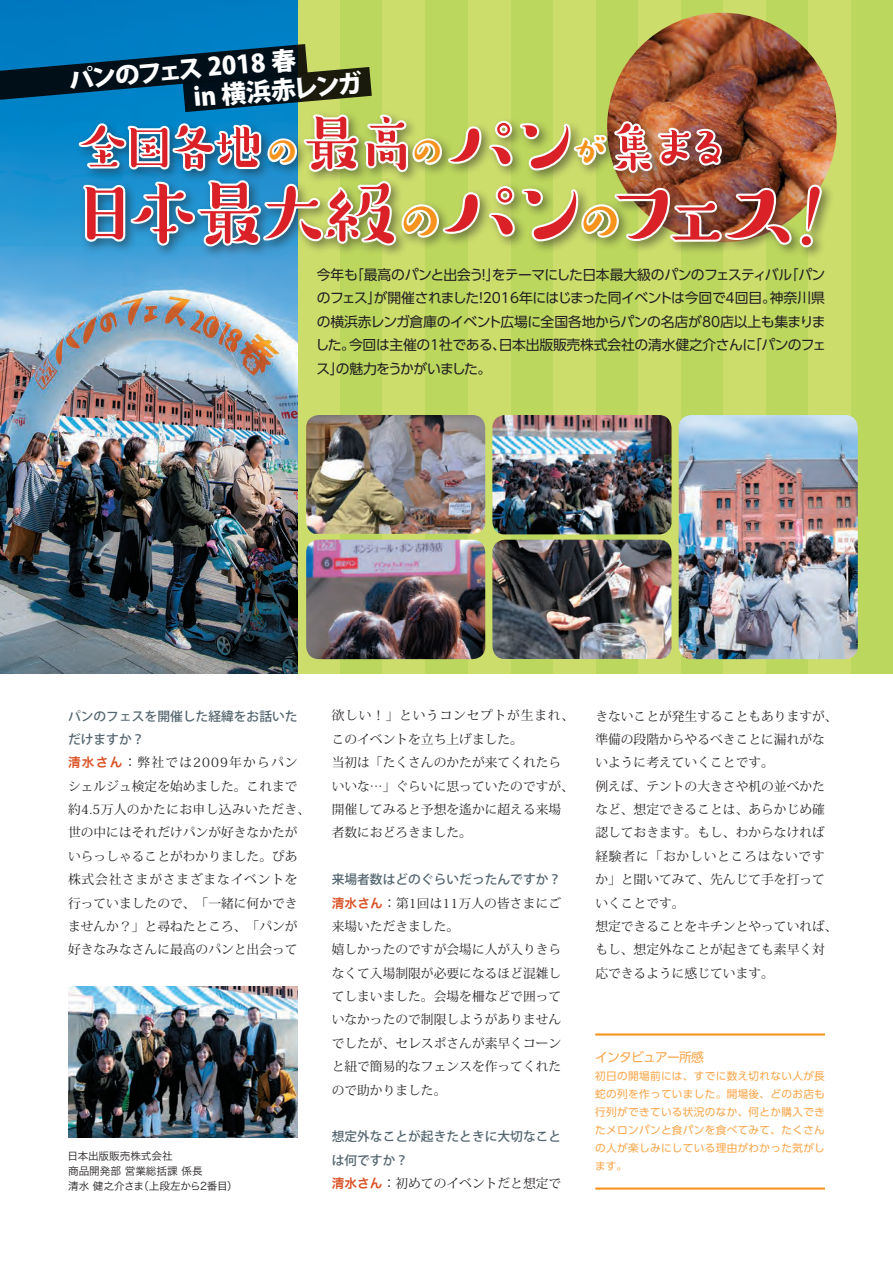
<style>
.page{position:relative;width:893px;height:1263px;background:#fff}
.page>*{position:absolute;margin:0;border:0;box-sizing:border-box;transform-origin:0 0}
.t1{font:500 74.4px "Suzumushi Std";letter-spacing:-.13em;color:#da2128}
.t2{font:500 53.1px "Suzumushi Std";letter-spacing:-.18em;color:#da2128}
.t3{font:800 24.9px "Koz Go Pr 6 N";color:#fff}
.太Read{font:13.8px/23.4px "UD Shin Go Pro";letter-spacing:-.02em;color:#231f20;text-align:justify}
.小塚_基本本文3{font:12.75px/23.4px "Koz Min Pr 6 N";color:#231f20}
.t4{font:500 12.75px/23.4px "Koz Go Pr 6 N";color:#53656e}
.小塚_基本本文3-2{font:12.75px/23.4px "Koz Min Pr 6 N";letter-spacing:.03em;color:#231f20}
.太Read-2{font:12.75px "UD Shin Go Pro";letter-spacing:-.06em;color:#f9a64a}
.太Read-3{font:10.65px/18px "UD Shin Go Pro";letter-spacing:.03em;color:#f9a64a;text-align:justify}
.キャプ{font:10.65px "Hira Kaku Pro N W3";color:#231f20}
.s1{font-size:42.45px;color:#f7931d}
.s2{font-size:63.75px}
.s3{font-size:85.05px}
.s4{font-size:55.8px;color:#f7931d}
.s5{font-size:95.7px}
.s6{font-family:"Hira Kaku Std W6";color:#da5124}
</style>
<div class="page">
<div style="left:0;top:0;width:893px;height:673px;background:#bbd75e"></div>
<div style="left:298px;top:0;width:42px;height:673px;background:#ccdd6c"></div>
<div style="left:383px;top:0;width:42px;height:673px;background:#ccdd6c"></div>
<div style="left:468px;top:0;width:42px;height:673px;background:#ccdd6c"></div>
<div style="left:553px;top:0;width:42px;height:673px;background:#ccdd6c"></div>
<div style="left:638px;top:0;width:42px;height:673px;background:#ccdd6c"></div>
<div style="left:723px;top:0;width:42px;height:673px;background:#ccdd6c"></div>
<div style="left:808px;top:0;width:42px;height:673px;background:#ccdd6c"></div>
<img style="left:0;top:0;width:298px;height:673px">
<hr style="left:595px;top:1033px;width:230px;height:2px;background:#f7931d">
<hr style="left:595px;top:1187px;width:230px;height:2px;background:#f7931d">
<img style="left:68px;top:987px;width:230px;height:151px">
<img style="left:306px;top:540px;width:179px;height:119px">
<img style="left:306px;top:415px;width:179px;height:119px">
<img style="left:492px;top:540px;width:179px;height:119px">
<img style="left:492px;top:415px;width:179px;height:119px">
<img style="left:679px;top:415px;width:179px;height:244px">
<img style="left:607px;top:13px;width:230px;height:229px;border-radius:115px">
<div style="left:75px;top:110px;width:760px;height:150px;background:#231f20;opacity:.5"></div>
<img style="left:0;top:44px;width:825px;height:207px">
<p class="t3" style="left:68px;top:65px;width:230px;rotate:-5deg">パンのフェス 2018 春</p>
<p class="t3" style="left:192px;top:83px;width:171px;rotate:-5deg">in 横浜赤レンガ</p>
<p class="t2" style="left:76px;top:112px;width:660px">全国各地<span class="s1">の</span><span class="s2">最高</span><span class="s1">の</span><span class="s3">パン</span><span class="s1">が</span>集まる</p>
<p class="t1" style="left:68px;top:165px;width:740px">日本最大級<span class="s4">の</span><span class="s5">パン</span><span class="s4">の</span><span class="s5">フェス</span></p>
<p class="太Read" style="left:315px;top:263px;width:512px">今年も「最高のパンと出会う！」をテーマにした日本最大級のパンのフェスティバル「パンのフェス」が開催されました！2016年にはじまった同イベントは今回で4回目。神奈川県の横浜赤レンガ倉庫のイベント広場に全国各地からパンの名店が80店以上も集まりました。今回は主催の1社である、日本出版販売株式会社の清水健之介さんに「パンのフェス」の魅力をうかがいました。</p>
<p class="t4" style="left:68px;top:704px;width:231px">パンのフェスを開催した経緯をお話いただけますか？</p>
<p class="小塚_基本本文3" style="left:68px;top:751px;width:244px"><span class="s6">清水さん</span>：弊社では2009年からパンシェルジュ検定を始めました。これまで約4.5万人のかたにお申し込みいただき、世の中にはそれだけパンが好きなかたがいらっしゃることがわかりました。ぴあ株式会社さまがさまざまなイベントを行っていましたので、「一緒に何かできませんか？」と尋ねたところ、「パンが好きなみなさんに最高のパンと出会って</p>
<p class="キャプ" style="left:68px;top:1146px;width:107px">日本出版販売株式会社</p>
<p class="キャプ" style="left:68px;top:1161px;width:136px">商品開発部 営業総括課 係長</p>
<p class="キャプ" style="left:68px;top:1176px;width:171px">清水 健之介さま（上段左から2番目）</p>
<p class="小塚_基本本文3-2" style="left:332px;top:704px;width:244px">欲しい！」というコンセプトが生まれ、このイベントを立ち上げました。</p>
<p class="小塚_基本本文3" style="left:332px;top:751px;width:244px">当初は「たくさんのかたが来てくれたらいいな…」ぐらいに思っていたのですが、開催してみると予想を遙かに超える来場者数におどろきました。</p>
<p class="t4" style="left:332px;top:868px;width:231px">来場者数はどのぐらいだったんですか？</p>
<p class="小塚_基本本文3" style="left:332px;top:891px;width:231px"><span class="s6">清水さん</span>：第1回は11万人の皆さまにご来場いただきました。</p>
<p class="小塚_基本本文3" style="left:332px;top:938px;width:231px;text-align:justify">嬉しかったのですが会場に人が入りきらなくて入場制限が必要になるほど混雑してしまいました。会場を柵などで囲っていなかったので制限しようがありませんでしたが、セレスポさんが素早くコーンと紐で簡易的なフェンスを作ってくれたので助かりました。</p>
<p class="t4" style="left:332px;top:1125px;width:231px">想定外なことが起きたときに大切なことは何ですか？</p>
<p class="小塚_基本本文3" style="left:332px;top:1172px;width:231px"><span class="s6">清水さん</span>：初めてのイベントだと想定で</p>
<p class="小塚_基本本文3" style="left:595px;top:704px;width:244px">きないことが発生することもありますが、準備の段階からやるべきことに漏れがないように考えていくことです。</p>
<p class="小塚_基本本文3" style="left:595px;top:774px;width:231px;text-align:justify">例えば、テントの大きさや机の並べかたなど、想定できることは、あらかじめ確認しておきます。もし、わからなければ経験者に「おかしいところはないですか」と聞いてみて、先んじて手を打っていくことです。</p>
<p class="小塚_基本本文3" style="left:595px;top:915px;width:244px">想定できることをキチンとやっていれば、もし、想定外なことが起きても素早く対応できるように感じています。</p>
<p class="太Read-2" style="left:595px;top:1046px;width:110px">インタビュアー所感</p>
<p class="太Read-3" style="left:595px;top:1067px;width:231px">初日の開場前には、すでに数え切れない人が長蛇の列を作っていました。開場後、どのお店も行列ができている状況のなか、何とか購入できたメロンパンと食パンを食べてみて、たくさんの人が楽しみにしている理由がわかった気がします。</p>
</div>
